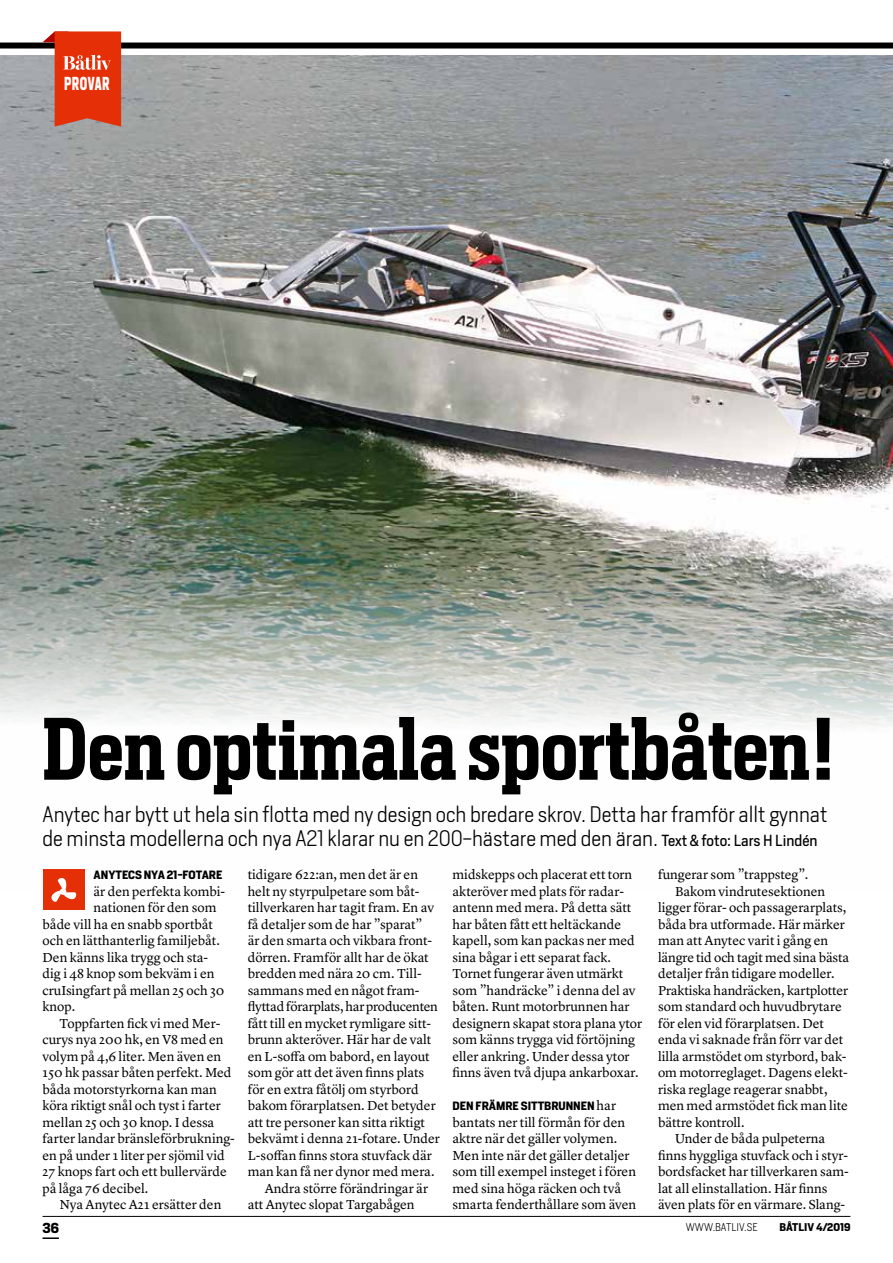
<style>
.page{position:relative;width:893px;height:1263px;background:#fff}
.page>*{position:absolute;margin:0;border:0;box-sizing:border-box;transform-origin:0 0}
.t1{font:600 82.5px "Heron Serif Cond";color:#000001}
.t2{font:300 21px/24px "Heron Sans";color:#000001}
.t3{font:700 17.55px "Heron Sans Cond";letter-spacing:.04em;color:#fff;scale:.77 1}
.t4{font:13.5px/16.5px "Lyon Text";color:#000001}
.t5{font:13.5px "Lyon Text";letter-spacing:-.02em;color:#000001}
.t6{font:700 13.5px "Heron Serif";color:#000001}
.t7{font:700 11.25px "Heron Sans";color:#000001}
.t8{font:300 10.5px "Heron Sans";color:#000001}
.t9{font:700 10.5px "Heron Sans";color:#000001}
.s1{font-weight:400;font-size:15px}
.s2{font-family:"Lyon Text";font-weight:400;font-size:13.5px}
</style>
<div class="page">
<hr style="left:43px;top:1216px;width:807px;height:1px;background:#000001">
<svg style="left:43px;top:1237px;width:16px;height:2px"></svg>
<div style="left:0;top:43px;width:893px;height:6px;background:#000001"></div>
<img style="left:0;top:56px;width:893px;height:671px">
<svg style="left:43px;top:31px;width:78px;height:96px;background:#d94c2e"></svg>
<div style="left:43px;top:869px;width:42px;height:41px;background:#e52f07"></div>
<svg style="left:51px;top:878px;width:26px;height:24px"></svg>
<p class="t3" style="left:64px;top:72px;width:61px">PROVAR</p>
<h1 class="t1" style="left:43px;top:696px;width:795px">Den optimala sportbåten!</h1>
<h2 class="t2" style="left:43px;top:802px;width:787px">Anytec har bytt ut hela sin flotta med ny design och bredare skrov. Detta har framför allt gynnat de minsta modellerna och nya A21 klarar nu en 200-hästare med den äran. <span class="s1">Text &amp; foto: Lars H Lindén</span></h2>
<p class="t7" style="left:94px;top:867px;width:130px">ANYTECS NYA 21-FOTARE</p>
<p class="t4" style="left:94px;top:882px;width:133px">är den perfekta kombi-</p>
<p class="t4" style="left:94px;top:898px;width:124px">nationen för den som</p>
<p class="t4" style="left:43px;top:915px;width:172px">både vill ha en snabb sportbåt</p>
<p class="t4" style="left:43px;top:931px;width:179px">och en lätthanterlig familjebåt.</p>
<p class="t4" style="left:43px;top:948px;width:167px">Den känns lika trygg och sta-</p>
<p class="t4" style="left:43px;top:964px;width:174px">dig i 48 knop som bekväm i en</p>
<p class="t4" style="left:43px;top:981px;width:184px">cruIsingfart på mellan 25 och 30</p>
<p class="t4" style="left:43px;top:997px;width:34px">knop.</p>
<p class="t4" style="left:60px;top:1014px;width:162px">Toppfarten fick vi med Mer-</p>
<p class="t4" style="left:43px;top:1030px;width:183px">curys nya 200 hk, en V8 med en</p>
<p class="t4" style="left:43px;top:1047px;width:180px">volym på 4,6 liter. Men även en</p>
<p class="t4" style="left:43px;top:1063px;width:191px">150 hk passar båten perfekt. Med</p>
<p class="t4" style="left:43px;top:1080px;width:176px">båda motorstyrkorna kan man</p>
<p class="t4" style="left:43px;top:1096px;width:180px">köra riktigt snål och tyst i farter</p>
<p class="t4" style="left:43px;top:1113px;width:173px">mellan 25 och 30 knop. I dessa</p>
<p class="t4" style="left:43px;top:1129px;width:194px">farter landar bränsleförbrukning-</p>
<p class="t4" style="left:43px;top:1146px;width:184px">en på under 1 liter per sjömil vid</p>
<p class="t4" style="left:43px;top:1162px;width:186px">27 knops fart och ett bullervärde</p>
<p class="t4" style="left:43px;top:1179px;width:107px">på låga 76 decibel.</p>
<p class="t4" style="left:60px;top:1195px;width:163px">Nya Anytec A21 ersätter den</p>
<p class="t4" style="left:248px;top:865px;width:172px">tidigare 622:an, men det är en</p>
<p class="t4" style="left:248px;top:882px;width:173px">helt ny styrpulpetare som båt-</p>
<p class="t4" style="left:248px;top:898px;width:188px">tillverkaren har tagit fram. En av</p>
<p class="t4" style="left:248px;top:915px;width:176px">få detaljer som de har ”sparat”</p>
<p class="t4" style="left:248px;top:931px;width:186px">är den smarta och vikbara front-</p>
<p class="t4" style="left:248px;top:948px;width:183px">dörren. Framför allt har de ökat</p>
<p class="t4" style="left:248px;top:964px;width:176px">bredden med nära 20 cm. Till-</p>
<p class="t4" style="left:248px;top:981px;width:173px">sammans med en något fram-</p>
<p class="t5" style="left:248px;top:996px;width:192px">flyttad förarplats, har producenten</p>
<p class="t4" style="left:248px;top:1014px;width:185px">fått till en mycket rymligare sitt-</p>
<p class="t4" style="left:248px;top:1030px;width:185px">brunn akteröver. Här har de valt</p>
<p class="t4" style="left:248px;top:1047px;width:183px">en L-soffa om babord, en layout</p>
<p class="t4" style="left:248px;top:1063px;width:178px">som gör att det även finns plats</p>
<p class="t4" style="left:248px;top:1080px;width:173px">för en extra fåtölj om styrbord</p>
<p class="t4" style="left:248px;top:1096px;width:190px">bakom förarplatsen. Det betyder</p>
<p class="t4" style="left:248px;top:1113px;width:179px">att tre personer kan sitta riktigt</p>
<p class="t4" style="left:248px;top:1129px;width:194px">bekvämt i denna 21-fotare. Under</p>
<p class="t4" style="left:248px;top:1146px;width:186px">L-soffan finns stora stuvfack där</p>
<p class="t4" style="left:248px;top:1162px;width:189px">man kan få ner dynor med mera.</p>
<p class="t4" style="left:265px;top:1179px;width:165px">Andra större förändringar är</p>
<p class="t4" style="left:248px;top:1195px;width:168px">att Anytec slopat Targabågen</p>
<p class="t4" style="left:452px;top:865px;width:191px">midskepps och placerat ett torn akteröver med plats för radar&shy;antenn med mera. På detta sätt har båten fått ett heltäckande kapell, som kan packas ner med sina bågar i ett separat fack.<br>Tornet fungerar även utmärkt som ”handräcke” i denna del av båten. Runt motorbrunnen har designern skapat stora plana ytor som känns trygga vid förtöjning eller ankring. Under dessa ytor finns även två djupa ankarboxar.</p>
<p class="t7" style="left:452px;top:1098px;width:165px">DEN FRÄMRE SITTBRUNNEN <span class="s2">har</span></p>
<p class="t4" style="left:452px;top:1113px;width:185px">bantats ner till förmån för den aktre när det gäller volymen.<br>Men inte när det gäller detaljer som till exempel insteget i fören med sina höga räcken och två smarta fenderthållare som även</p>
<p class="t4" style="left:658px;top:865px;width:152px">fungerar som ”trappsteg”.</p>
<p class="t4" style="left:675px;top:882px;width:152px">Bakom vindrutesektionen</p>
<p class="t4" style="left:658px;top:898px;width:190px">ligger förar- och passagerarplats,</p>
<p class="t4" style="left:658px;top:915px;width:188px">båda bra utformade. Här märker</p>
<p class="t4" style="left:658px;top:931px;width:172px">man att Anytec varit i gång en</p>
<p class="t4" style="left:658px;top:948px;width:193px">längre tid och tagit med sina bästa</p>
<p class="t4" style="left:658px;top:964px;width:178px">detaljer från tidigare modeller.</p>
<p class="t4" style="left:658px;top:981px;width:192px">Praktiska handräcken, kartplotter</p>
<p class="t4" style="left:658px;top:997px;width:185px">som standard och huvudbrytare</p>
<p class="t4" style="left:658px;top:1014px;width:167px">för elen vid förarplatsen. Det</p>
<p class="t4" style="left:658px;top:1030px;width:187px">enda vi saknade från förr var det</p>
<p class="t4" style="left:658px;top:1047px;width:190px">lilla armstödet om styrbord, bak-</p>
<p class="t4" style="left:658px;top:1063px;width:191px">om motorreglaget. Dagens elekt-</p>
<p class="t4" style="left:658px;top:1080px;width:171px">riska reglage reagerar snabbt,</p>
<p class="t4" style="left:658px;top:1096px;width:191px">men med armstödet fick man lite</p>
<p class="t4" style="left:658px;top:1113px;width:88px">bättre kontroll.</p>
<p class="t4" style="left:675px;top:1129px;width:152px">Under de båda pulpeterna</p>
<p class="t4" style="left:658px;top:1146px;width:192px">finns hyggliga stuvfack och i styr-</p>
<p class="t4" style="left:658px;top:1162px;width:192px">bordsfacket har tillverkaren sam-</p>
<p class="t4" style="left:658px;top:1179px;width:171px">lat all elinstallation. Här finns</p>
<p class="t4" style="left:658px;top:1195px;width:189px">även plats för en värmare. Slang-</p>
<p class="t6" style="left:43px;top:1219px;width:18px">36</p>
<p class="t8" style="left:686px;top:1220px;width:73px">WWW.BATLIV.SE</p>
<p class="t9" style="left:779px;top:1220px;width:73px">BÅTLIV 4/2019</p>
</div>
